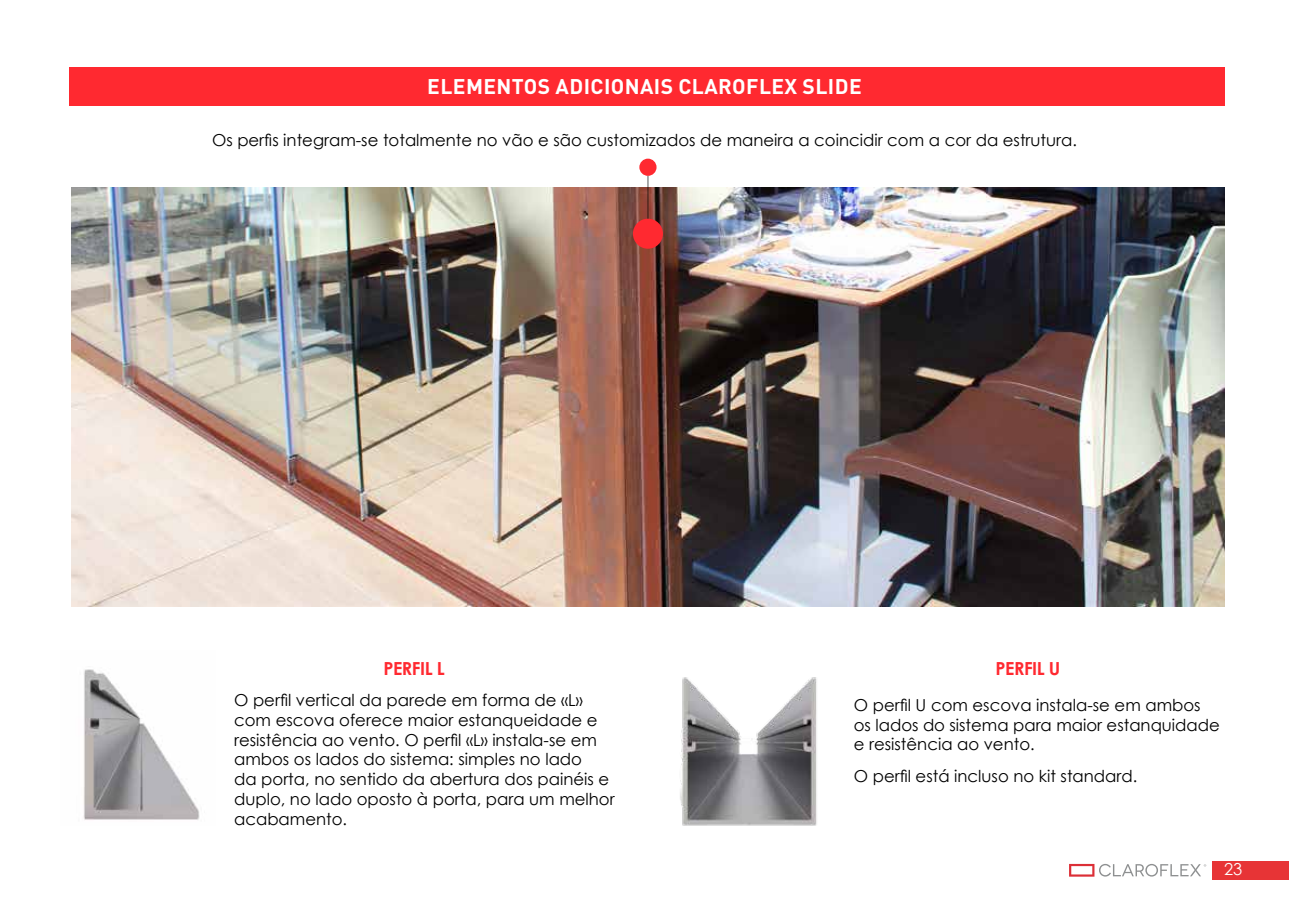
<style>
.page{position:relative;width:1289px;height:919px;background:#fff}
.page>*{position:absolute;margin:0;border:0;box-sizing:border-box;transform-origin:0 0}
.t1{font:700 21px "DIN Pro";letter-spacing:.02em;color:#fff}
.t2{font:700 18px "Century Gothic";letter-spacing:-.025em;color:#ff2930}
.t3{font:16.5px/19.8px "Century Gothic";color:#000}
.t4{font:16.5px "Century Gothic";color:#fff}
</style>
<div class="page">
<div style="left:1212px;top:861px;width:76px;height:18px;background:#e73436"></div>
<svg style="left:1069px;top:863px;width:137px;height:13px"></svg>
<div style="left:69px;top:67px;width:1155px;height:38px;background:#ff2930"></div>
<img style="left:83px;top:669px;width:117px;height:151px">
<img style="left:72px;top:187px;width:1152px;height:419px">
<img style="left:680px;top:677px;width:137px;height:148px">
<div style="left:633px;top:219px;width:30px;height:30px;background:#ff2930;border-radius:50%"></div>
<div style="left:639px;top:159px;width:17px;height:17px;background:#ff2930;border-radius:50%"></div>
<hr style="left:647px;top:176px;width:1px;height:43px;background:#000">
<p class="t1" style="left:427px;top:69px;width:436px">ELEMENTOS ADICIONAIS CLAROFLEX SLIDE</p>
<p class="t3" style="left:212px;top:130px;width:866px">Os perfis integram-se totalmente no vão e são customizados de maneira a coincidir com a cor da estrutura.</p>
<p class="t2" style="left:383px;top:655px;width:63px">PERFIL L</p>
<p class="t3" style="left:234px;top:689px;width:382px">O perfil vertical da parede em forma de «L» com escova oferece maior estanqueidade e resistência ao vento. O perfil «L» instala-se em ambos os lados do sistema: simples no lado<br>da porta, no sentido da abertura dos painéis e duplo, no lado oposto à porta, para um melhor acabamento.</p>
<p class="t2" style="left:995px;top:655px;width:66px">PERFIL U</p>
<p class="t3" style="left:853px;top:694px;width:367px">O perfil U com escova instala-se em ambos os lados do sistema para maior estanquidade e resistência ao vento.</p>
<p class="t3" style="left:853px;top:766px;width:285px">O perfil está incluso no kit standard.</p>
<p class="t4" style="left:1224px;top:857px;width:20px">23</p>
</div>
